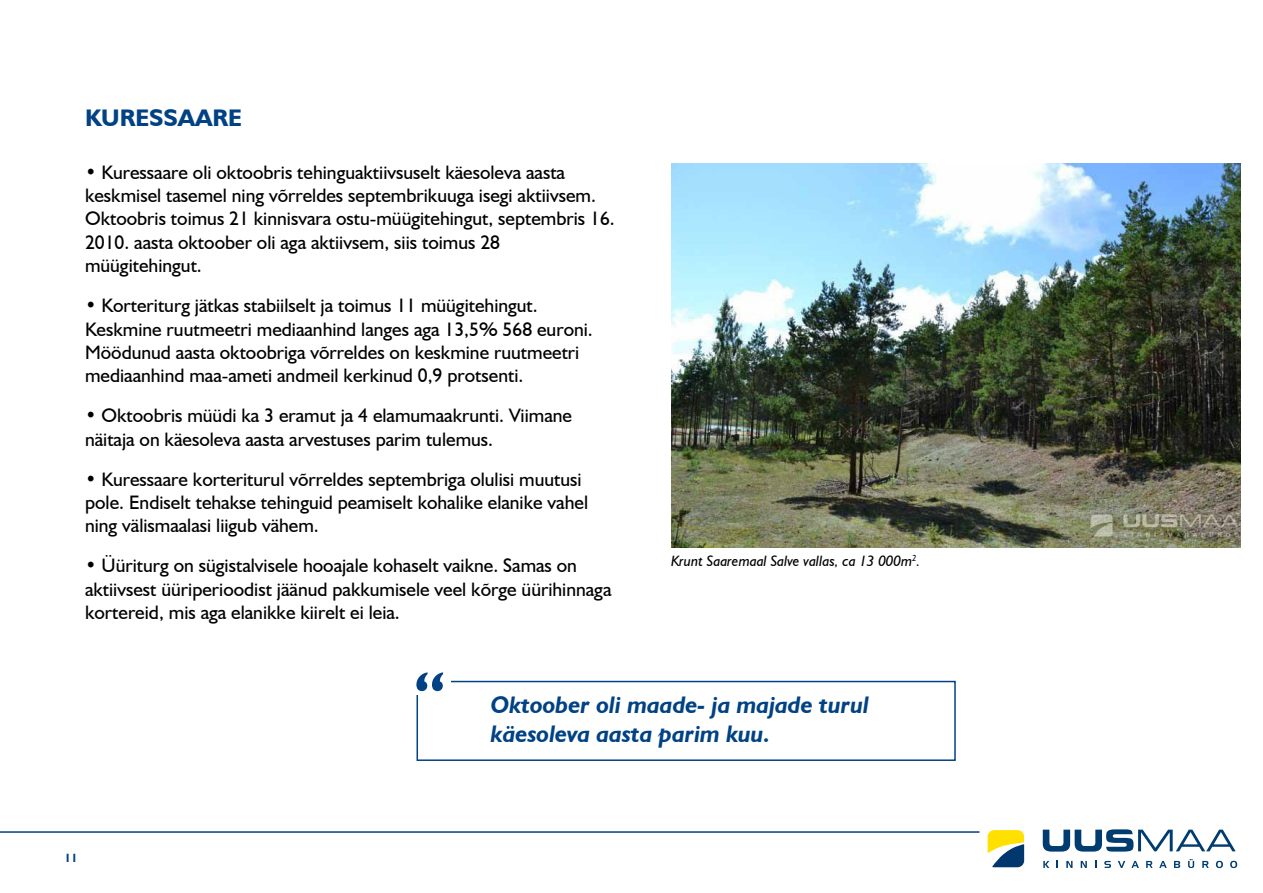
<style>
.page{position:relative;width:1263px;height:893px;background:#fff}
.page>*{position:absolute;margin:0;border:0;box-sizing:border-box;transform-origin:0 0}
.t1{font:italic 700 24px/28.8px "Humanist 521 BT";color:#004284}
.t2{font:700 24px "Humanist 521 BT";color:#004284}
.t3{font:19.5px/23.4px "Humanist 521 BT";color:#000}
.t4{font:italic 15px "Humanist 521 BT";color:#000}
.t5{font:700 12px "Humanist 521 BT";color:#004284}
.s1{font-weight:700}
</style>
<div class="page">
<svg style="left:1043px;top:861px;width:6px;height:7px"></svg>
<svg style="left:1066px;top:861px;width:6px;height:7px"></svg>
<svg style="left:1081px;top:861px;width:6px;height:7px"></svg>
<svg style="left:1104px;top:861px;width:7px;height:7px"></svg>
<svg style="left:1118px;top:861px;width:7px;height:7px"></svg>
<svg style="left:1131px;top:861px;width:8px;height:7px"></svg>
<svg style="left:1146px;top:861px;width:6px;height:7px"></svg>
<svg style="left:1159px;top:861px;width:8px;height:7px"></svg>
<svg style="left:1174px;top:861px;width:6px;height:7px"></svg>
<svg style="left:1188px;top:859px;width:6px;height:9px"></svg>
<svg style="left:1202px;top:861px;width:7px;height:7px"></svg>
<svg style="left:1216px;top:861px;width:7px;height:7px"></svg>
<svg style="left:1230px;top:861px;width:7px;height:7px"></svg>
<svg style="left:1043px;top:829px;width:193px;height:23px"></svg>
<svg style="left:988px;top:830px;width:36px;height:37px"></svg>
<hr style="left:0;top:831px;width:979px;height:2px;background:#004284">
<div style="left:416px;top:681px;width:540px;height:80px;border:2px solid #004284"></div>
<div style="left:412px;top:664px;width:39px;height:31px;background:#fff"></div>
<svg style="left:416px;top:672px;width:27px;height:19px"></svg>
<img style="left:671px;top:163px;width:569px;height:385px">
<p class="t2" style="left:85px;top:103px;width:158px">KURESSAARE</p>
<p class="t3" style="left:85px;top:160px;width:531px"><span class="s1">•</span> Kuressaare oli oktoobris tehinguaktiivsuselt käesoleva aasta keskmisel tasemel ning võrreldes septembrikuuga isegi aktiivsem.<br>Oktoobris toimus 21 kinnisvara ostu-müügitehingut, septembris 16.<br>2010. aasta oktoober oli aga aktiivsem, siis toimus 28 müügitehingut.</p>
<p class="t3" style="left:85px;top:293px;width:509px"><span class="s1">•</span> Korteriturg jätkas stabiilselt ja toimus 11 müügitehingut.<br>Keskmine ruutmeetri mediaanhind langes aga 13,5% 568 euroni.<br>Möödunud aasta oktoobriga võrreldes on keskmine ruutmeetri mediaanhind maa-ameti andmeil kerkinud 0,9 protsenti.</p>
<p class="t3" style="left:85px;top:403px;width:488px"><span class="s1">•</span> Oktoobris müüdi ka 3 eramut ja 4 elamumaakrunti. Viimane näitaja on käesoleva aasta arvestuses parim tulemus.</p>
<p class="t3" style="left:85px;top:467px;width:505px"><span class="s1">•</span> Kuressaare korteriturul võrreldes septembriga olulisi muutusi pole. Endiselt tehakse tehinguid peamiselt kohalike elanike vahel ning välismaalasi liigub vähem.</p>
<p class="t3" style="left:85px;top:553px;width:528px"><span class="s1">•</span> Üüriturg on sügistalvisele hooajale kohaselt vaikne. Samas on aktiivsest üüriperioodist jäänud pakkumisele veel kõrge üürihinnaga kortereid, mis aga elanikke kiirelt ei leia.</p>
<p class="t4" style="left:671px;top:552px;width:251px">Krunt Saaremaal Salve vallas, ca 13 000m<sup>2</sup>.</p>
<p class="t1" style="left:491px;top:690px;width:380px">Oktoober oli maade- ja majade turul käesoleva aasta parim kuu.</p>
<p class="t5" style="left:65px;top:851px;width:15px">11</p>
</div>
